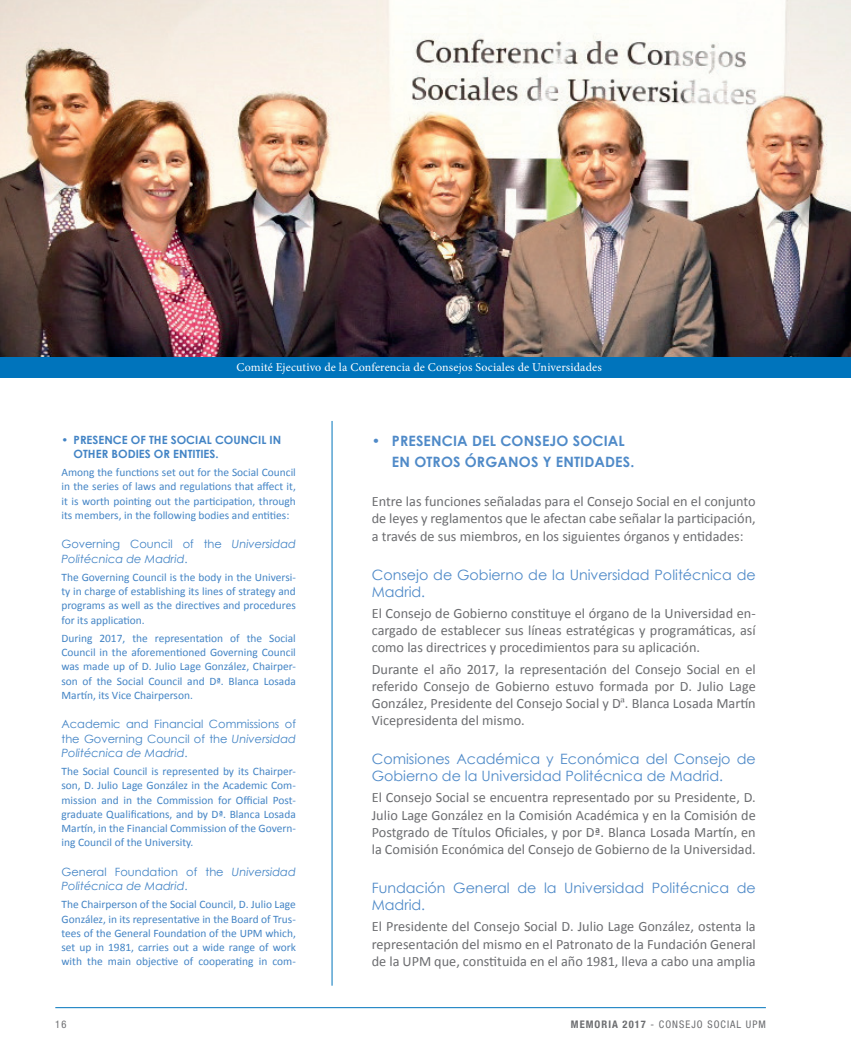
<style>
.page{position:relative;width:851px;height:1063px;background:#fff}
.page>*{position:absolute;margin:0;border:0;box-sizing:border-box;transform-origin:0 0}
.t1{font:14.25px/17.1px "Calibri";color:#6c6d70;text-align:justify}
.t2{font:14.25px/17.1px "Century Gothic";color:#4f8ac8}
.t3{font:700 14.25px/21.1px "Century Gothic";letter-spacing:.01em;color:#4f8ac8}
.t4{font:12px "Minion Pro";letter-spacing:.01em;color:#fff}
.t5{font:11.4px/14.2px "Calibri";color:#4384c5;text-align:justify}
.t6{font:italic 11.4px/14.2px "Century Gothic";color:#4384c5}
.t7{font:11.4px/14.2px "Century Gothic";color:#4384c5;text-align:justify}
.t8{font:700 11.4px/14.2px "Century Gothic";color:#4384c5}
.t9{font:condensed 10.5px "Helvetica Neue LT Std";letter-spacing:.1em;color:#6c6d70}
.s1{font-style:normal}
.s2{font-style:italic}
.s3{font-family:"Times New Roman"}
.s4{font-weight:700}
</style>
<div class="page">
<hr style="left:55px;top:1007px;width:710px;height:1px;background:#0074bc">
<hr style="left:331px;top:421px;width:1px;height:565px;background:#0074bc">
<img style="left:0;top:0;width:850px;height:357px">
<div style="left:0;top:357px;width:850px;height:20px;background:#0074bc"></div>
<p class="t4" style="left:236px;top:360px;width:367px">Comité Ejecutivo de la Conferencia de Consejos Sociales de Universidades</p>
<p class="t8" style="left:74px;top:432px;width:209px;text-indent:-12px">• PRESENCE OF THE SOCIAL COUNCIL IN<br>OTHER BODIES OR ENTITIES.</p>
<p class="t5" style="left:61px;top:465px;width:236px">Among the functions set out for the Social Council in the series of laws and regulations that affect it, it is worth pointing out the participation, through its members, in the following bodies and entities:</p>
<p class="t6" style="left:61px;top:537px;width:236px"><span class="s1">Governing Council of the</span> Universidad<br>Politécnica de Madrid<span class="s1">.</span></p>
<p class="t5" style="left:61px;top:570px;width:236px">The Governing Council is the body in the Universi&shy;ty in charge of establishing its lines of strategy and programs as well as the directives and procedures for its application.</p>
<p class="t5" style="left:61px;top:631px;width:236px">During 2017, the representation of the Social Council in the aforementioned Governing Council was made up of D. Julio Lage González, Chairper&shy;son of the Social Council and Dª. Blanca Losada Martín, its Vice Chairperson.</p>
<p class="t7" style="left:61px;top:717px;width:236px">Academic and Financial Commissions of the Governing Council of the <span class="s2">Universidad Politécnica de Madrid</span>.</p>
<p class="t5" style="left:61px;top:764px;width:236px">The Social Council is represented by its Chairper&shy;son, D. Julio Lage González in the Academic Com&shy;mission and in the Commission for Official Post&shy;graduate Qualifications, and by Dª. Blanca Losada Martín, in the Financial Commission of the Govern&shy;ing Council of the University.</p>
<p class="t6" style="left:61px;top:864px;width:236px"><span class="s1">General Foundation of the</span> Universidad<br>Politécnica de Madrid<span class="s1">.</span></p>
<p class="t5" style="left:61px;top:898px;width:236px">The Chairperson of the Social Council, D. Julio Lage González, in its representative in the Board of Trus&shy;tees of the General Foundation of the UPM which, set up in 1981, carries out a wide range of work with the main objective of cooperating in com-</p>
<p class="t3" style="left:392px;top:430px;width:244px;text-indent:-20px">• PRESENCIA DEL CONSEJO SOCIAL<br>EN OTROS ÓRGANOS Y ENTIDADES.</p>
<p class="t1" style="left:372px;top:493px;width:385px">Entre las funciones señaladas para el Consejo Social en el conjunto de leyes y reglamentos que le afectan cabe señalar la participación, a través de sus miembros, en los siguientes órganos y entidades:</p>
<p class="t2" style="left:372px;top:566px;width:385px">Consejo de Gobierno de la Universidad Politécnica de<br>Madrid.</p>
<p class="t1" style="left:372px;top:605px;width:385px">El Consejo de Gobierno constituye el órgano de la Universidad en&shy;cargado de establecer sus líneas estratégicas y programáticas, así como las directrices y procedimientos para su aplicación.</p>
<p class="t1" style="left:372px;top:660px;width:385px">Durante el año 2017, la representación del Consejo Social en el referido Consejo de Gobierno estuvo formada por D. Julio Lage González, Presidente del Consejo Social y D<span class="s3">ª</span>. Blanca Losada Martín Vicepresidenta del mismo.</p>
<p class="t2" style="left:372px;top:750px;width:385px">Comisiones Académica y Económica del Consejo de<br>Gobierno de la Universidad Politécnica de Madrid.</p>
<p class="t1" style="left:372px;top:789px;width:385px">El Consejo Social se encuentra representado por su Presidente, D.<br>Julio Lage González en la Comisión Académica y en la Comisión de Postgrado de Títulos Oficiales, y por Dª. Blanca Losada Martín, en la Comisión Económica del Consejo de Gobierno de la Universidad.</p>
<p class="t2" style="left:372px;top:879px;width:385px">Fundación General de la Universidad Politécnica de<br>Madrid.</p>
<p class="t1" style="left:372px;top:918px;width:385px">El Presidente del Consejo Social D. Julio Lage González, ostenta la representación del mismo en el Patronato de la Fundación General de la UPM que, constituida en el año 1981, lleva a cabo una amplia</p>
<p class="t9" style="left:55px;top:1019px;width:13px">16</p>
<p class="t9" style="left:570px;top:1019px;width:196px"><span class="s4">MEMORIA 2017</span> - CONSEJO SOCIAL UPM</p>
</div>
